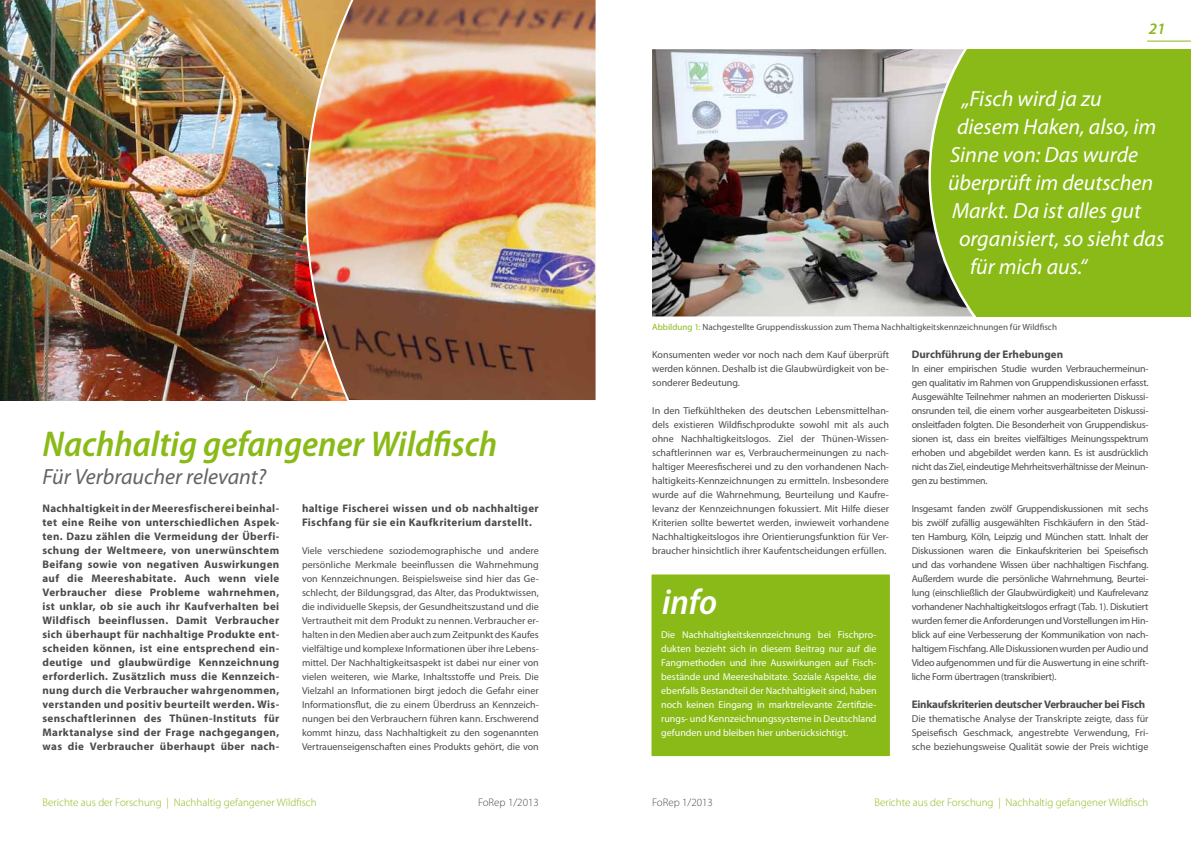
<style>
.page{position:relative;width:1191px;height:842px;background:#fff}
.page>*{position:absolute;margin:0;border:0;box-sizing:border-box;transform-origin:0 0}
.t1{font:italic 600 semi-condensed 36px "Myriad Pro";color:#89ba17}
.t2{font:italic 600 semi-condensed 36px "Myriad Pro";color:#fff}
.t3{font:italic 22px "Myriad Pro";color:#fff}
.t4{font:italic 22px "Myriad Pro";color:#626365}
.t5{font:italic 600 16px "Myriad Pro";color:#89ba17}
.t6{font:700 11px/14px "Myriad Pro";letter-spacing:.03em;color:#4b4b4d;text-align:justify}
.t7{font:300 11px "Myriad Pro";color:#89ba17}
.t8{font:700 11px "Myriad Pro";letter-spacing:-.02em;color:#4b4b4d}
.t9{font:700 11px "Myriad Pro";color:#4b4b4d}
.t10{font:300 11px "Myriad Pro";color:#4b4b4d}
.t11{font:10px/14px "Myriad Pro";color:#4b4b4d;text-align:justify}
.t12{font:10px/14px "Myriad Pro";color:#fff;text-align:justify}
.t13{font:9px "Myriad Pro";letter-spacing:.005em;color:#4b4b4d}
.s1{color:#89ba17}
</style>
<div class="page">
<hr style="left:1147px;top:41px;width:44px;height:1px;background:#89ba17">
<img style="left:0;top:0;width:304px;height:400px">
<img style="left:304px;top:0;width:292px;height:401px">
<div style="left:848px;top:49px;width:343px;height:268px;background:#89ba17"></div>
<img style="left:652px;top:49px;width:325px;height:268px">
<div style="left:642px;top:565px;width:257px;height:200px;background:#89ba17;border:9px solid #fff"></div>
<h3 class="t5" style="left:1149px;top:18px;width:18px">21</h3>
<h2 class="t3" style="left:962px;top:85px;width:141px">„Fisch wird ja zu</h2>
<h2 class="t3" style="left:957px;top:113px;width:201px">diesem Haken, also, im</h2>
<h2 class="t3" style="left:950px;top:141px;width:190px">Sinne von: Das wurde</h2>
<h2 class="t3" style="left:948px;top:169px;width:207px">überprüft im deutschen</h2>
<h2 class="t3" style="left:952px;top:197px;width:191px">Markt. Da ist alles gut</h2>
<h2 class="t3" style="left:959px;top:225px;width:207px">organisiert, so sieht das</h2>
<h2 class="t3" style="left:970px;top:253px;width:119px">für mich aus.“</h2>
<h1 class="t1" style="left:43px;top:421px;width:456px">Nachhaltig gefangener Wildfisch</h1>
<h2 class="t4" style="left:43px;top:463px;width:225px">Für Verbraucher relevant?</h2>
<p class="t6" style="left:43px;top:501px;width:238px">Nachhaltigkeit in der Meeresfischerei beinhal&shy;tet eine Reihe von unterschiedlichen Aspek&shy;ten. Dazu zählen die Vermeidung der Überfi&shy;schung der Weltmeere, von unerwünschtem Beifang sowie von negativen Auswirkungen auf die Meereshabitate. Auch wenn viele Verbraucher diese Probleme wahrnehmen, ist unklar, ob sie auch ihr Kaufverhalten bei Wildfisch beeinflussen. Damit Verbraucher sich überhaupt für nachhaltige Produkte ent&shy;scheiden können, ist eine entsprechend ein&shy;deutige und glaubwürdige Kennzeichnung erforderlich. Zusätzlich muss die Kennzeich&shy;nung durch die Verbraucher wahrgenommen, verstanden und positiv beurteilt werden. Wis&shy;senschaftlerinnen des Thünen-Instituts für Marktanalyse sind der Frage nachgegangen, was die Verbraucher überhaupt über nach-</p>
<p class="t6" style="left:302px;top:501px;width:238px">haltige Fischerei wissen und ob nachhaltiger<br>Fischfang für sie ein Kaufkriterium darstellt.</p>
<p class="t11" style="left:302px;top:543px;width:238px">Viele verschiedene soziodemographische und andere persönliche Merkmale beeinflussen die Wahrnehmung von Kennzeichnungen. Beispielsweise sind hier das Ge&shy;schlecht, der Bildungsgrad, das Alter, das Produktwissen, die individuelle Skepsis, der Gesundheitszustand und die Vertrautheit mit dem Produkt zu nennen. Verbraucher er&shy;halten in den Medien aber auch zum Zeitpunkt des Kaufes vielfältige und komplexe Informationen über ihre Lebens&shy;mittel. Der Nachhaltigkeitsaspekt ist dabei nur einer von vielen weiteren, wie Marke, Inhaltsstoffe und Preis. Die Vielzahl an Informationen birgt jedoch die Gefahr einer Informationsflut, die zu einem Überdruss an Kennzeich&shy;nungen bei den Verbrauchern führen kann. Erschwerend kommt hinzu, dass Nachhaltigkeit zu den sogenannten Vertrauenseigenschaften eines Produkts gehört, die von</p>
<p class="t13" style="left:652px;top:321px;width:406px"><span class="s1">Abbildung 1:</span> Nachgestellte Gruppendisskussion zum Thema Nachhaltigkeitskennzeichnungen für Wildfisch</p>
<p class="t11" style="left:652px;top:347px;width:238px">Konsumenten weder vor noch nach dem Kauf überprüft werden können. Deshalb ist die Glaubwürdigkeit von be&shy;sonderer Bedeutung.</p>
<p class="t11" style="left:652px;top:403px;width:238px">In den Tiefkühltheken des deutschen Lebensmittelhan&shy;dels existieren Wildfischprodukte sowohl mit als auch ohne Nachhaltigkeitslogos. Ziel der Thünen-Wissen&shy;schaftlerinnen war es, Verbrauchermeinungen zu nach&shy;haltiger Meeresfischerei und zu den vorhandenen Nach&shy;haltigkeits-Kennzeichnungen zu ermitteln. Insbesondere wurde auf die Wahrnehmung, Beurteilung und Kaufre&shy;levanz der Kennzeichnungen fokussiert. Mit Hilfe dieser Kriterien sollte bewertet werden, inwieweit vorhandene Nachhaltigkeitslogos ihre Orientierungsfunktion für Ver&shy;braucher hinsichtlich ihrer Kaufentscheidungen erfüllen.</p>
<h1 class="t2" style="left:662px;top:579px;width:57px">info</h1>
<p class="t12" style="left:661px;top:627px;width:217px">Die Nachhaltigkeitskennzeichnung bei Fischpro&shy;dukten bezieht sich in diesem Beitrag nur auf die Fangmethoden und ihre Auswirkungen auf Fisch&shy;bestände und Meereshabitate. Soziale Aspekte, die ebenfalls Bestandteil der Nachhaltigkeit sind, haben noch keinen Eingang in marktrelevante Zertifizie&shy;rungs- und Kennzeichnungssysteme in Deutschland gefunden und bleiben hier unberücksichtigt.</p>
<p class="t9" style="left:911px;top:347px;width:153px">Durchführung der Erhebungen</p>
<p class="t11" style="left:911px;top:361px;width:238px">In einer empirischen Studie wurden Verbrauchermeinun&shy;gen qualitativ im Rahmen von Gruppendiskussionen erfasst.<br>Ausgewählte Teilnehmer nahmen an moderierten Diskussi&shy;onsrunden teil, die einem vorher ausgearbeiteten Diskussi&shy;onsleitfaden folgten. Die Besonderheit von Gruppendiskus&shy;sionen ist, dass ein breites vielfältiges Meinungsspektrum erhoben und abgebildet werden kann. Es ist ausdrücklich nicht das Ziel, eindeutige Mehrheitsverhältnisse der Meinun&shy;gen zu bestimmen.</p>
<p class="t11" style="left:911px;top:501px;width:238px">Insgesamt fanden zwölf Gruppendiskussionen mit sechs bis zwölf zufällig ausgewählten Fischkäufern in den Städ&shy;ten Hamburg, Köln, Leipzig und München statt. Inhalt der Diskussionen waren die Einkaufskriterien bei Speisefisch und das vorhandene Wissen über nachhaltigen Fischfang.<br>Außerdem wurde die persönliche Wahrnehmung, Beurtei&shy;lung (einschließlich der Glaubwürdigkeit) und Kaufrelevanz vorhandener Nachhaltigkeitslogos erfragt (Tab. 1). Diskutiert wurden ferner die Anforderungen und Vorstellungen im Hin&shy;blick auf eine Verbesserung der Kommunikation von nach&shy;haltigem Fischfang. Alle Diskussionen wurden per Audio und Video aufgenommen und für die Auswertung in eine schrift&shy;liche Form übertragen (transkribiert).</p>
<p class="t8" style="left:911px;top:697px;width:235px">Einkaufskriterien deutscher Verbraucher bei Fisch</p>
<p class="t11" style="left:911px;top:711px;width:238px">Die thematische Analyse der Transkripte zeigte, dass für Speisefisch Geschmack, angestrebte Verwendung, Fri&shy;sche beziehungsweise Qualität sowie der Preis wichtige</p>
<p class="t7" style="left:43px;top:796px;width:275px">Berichte aus der Forschung | Nachhaltig gefangener Wildfisch</p>
<p class="t10" style="left:478px;top:796px;width:62px">FoRep 1/2013</p>
<p class="t10" style="left:652px;top:796px;width:62px">FoRep 1/2013</p>
<p class="t7" style="left:874px;top:796px;width:275px">Berichte aus der Forschung | Nachhaltig gefangener Wildfisch</p>
</div>
